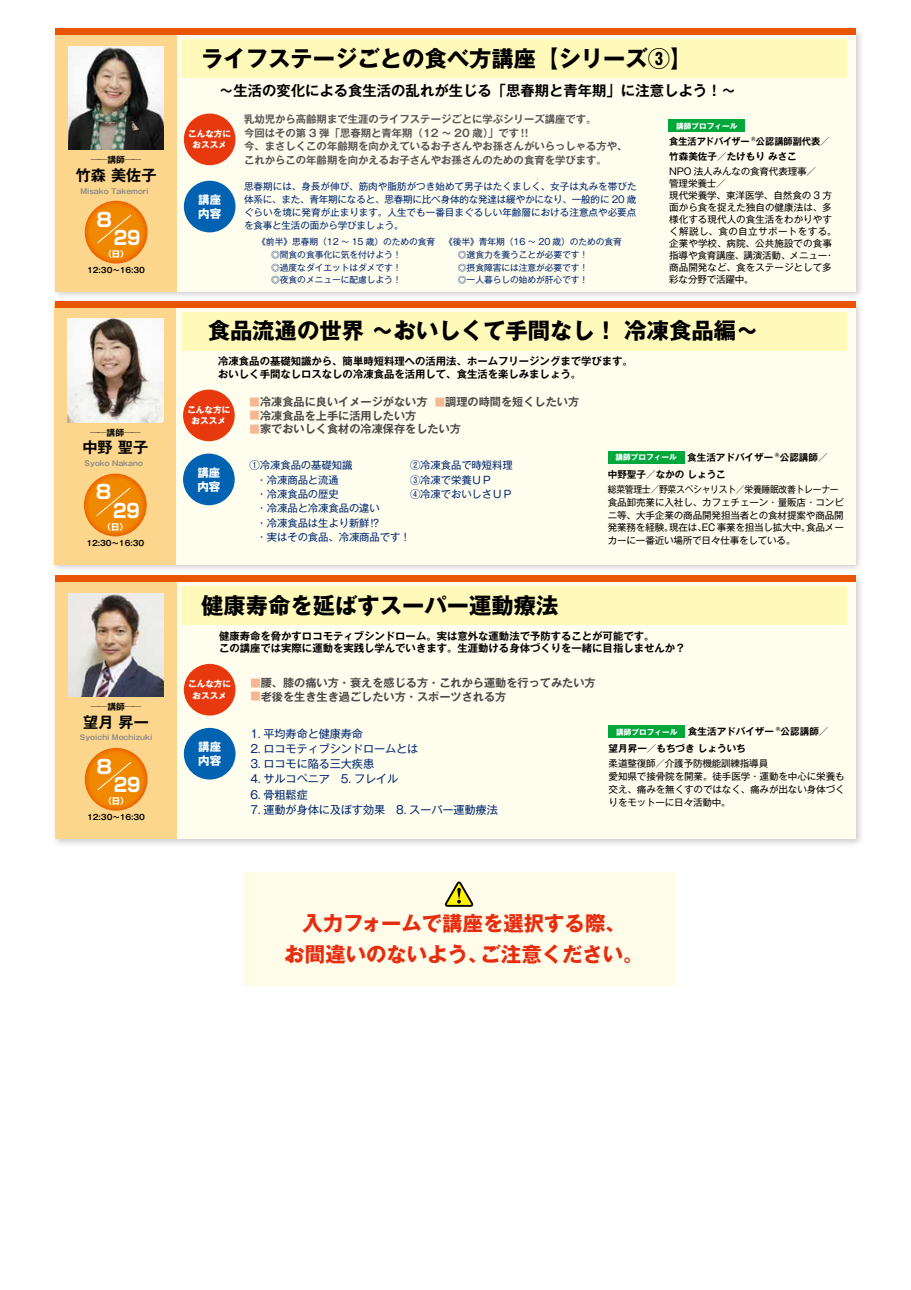
<style>
.page{position:relative;width:911px;height:1290px;background:#fff}
.page>*{position:absolute;margin:0;border:0;box-sizing:border-box;transform-origin:0 0}
.t1{font:700 22.38px "Gothic MB101 Pro";color:#000}
.t2{font:700 20.38px/30.1px "Gothic MB101 Pro";color:#e72d0f}
.t3{font:700 19.12px "Soft Go Std";color:#fff;scale:.86 1}
.t4{font:700 19.12px "Soft Go Std";color:#fff}
.t5{font:700 15.12px "Gothic MB101 Pro De";color:#000}
.t6{font:700 14.38px "Gothic MB101 Pro De";color:#000}
.t7{font:700 14.38px "Jun 501 Pro";color:#000}
.t8{font:700 11.5px/14.4px "Gothic MB101 Pro";color:#fff}
.t9{font:700 11.12px "Gothic MB101 Pro De";color:#4c4948}
.t10{font:11.12px "Gothic MB101 Pro";letter-spacing:-.01em;color:#002870}
.t11{font:700 10.38px/12.8px "Gothic MB101 Pro De";color:#000}
.t12{font:700 10.38px/13.5px "Gothic MB101 Pro De";color:#595757}
.t13{font:10.38px/14.4px "Gothic MB101 Pro";letter-spacing:-.01em;color:#002870}
.t14{font:9.62px/12.8px "Gothic MB101 Pro";letter-spacing:-.015em;color:#000}
.t15{font:9.62px/12.8px "Gothic MB101 Pro";color:#002870;text-align:justify}
.t16{font:700 9.62px "Gothic MB101 Pro De";color:#000}
.t17{font:9.62px "Gothic MB101 Pro";letter-spacing:-.015em;color:#000;scale:.92 1}
.t18{font:700 9.62px "Gothic MB101 Pro De";color:#000;scale:.96 1}
.t19{font:9.62px "Gothic MB101 Pro";letter-spacing:.04em;color:#000}
.t20{font:9.62px "Gothic MB101 Pro";letter-spacing:.005em;color:#000}
.t21{font:8.75px/12.8px "Gothic MB101 Pro";letter-spacing:-.01em;color:#00256d}
.t22{font:700 8.75px "Gothic MB101 Pro De";color:#000}
.t23{font:700 8.62px/11.5px "Gothic MB101 Pro";color:#fff;text-align:center}
.t24{font:700 8.25px "Soft Go Std";color:#fff}
.t25{font:700 7.62px "Gothic MB101 Pro De";letter-spacing:-.01em;color:#000}
.t26{font:700 7.62px "Gothic MB101 Pro";color:#fff}
.t27{font:700 7.12px "Gothic MB101 Pro De";color:#898989}
.s1{font-size:10.38px;color:#f6b894}
</style>
<div class="page">
<div style="left:243px;top:872px;width:432px;height:113px;background:#fffdea"></div>
<div style="left:51px;top:573px;width:814px;height:274px;background:#000;opacity:.2"></div>
<div style="left:55px;top:577px;width:801px;height:262px;background:#fffeee"></div>
<div style="left:183px;top:586px;width:664px;height:38px;background:#fffaba"></div>
<div style="left:55px;top:577px;width:122px;height:262px;background:#fcd68c"></div>
<div style="left:55px;top:575px;width:801px;height:7px;background:#ea5504"></div>
<img style="left:68px;top:593px;width:96px;height:103px">
<div style="left:608px;top:725px;width:77px;height:13px;background:#00a73b"></div>
<div style="left:84px;top:747px;width:66px;height:66px;background:#ea5703;opacity:.75"></div>
<svg style="left:96px;top:761px;width:36px;height:30px"></svg>
<div style="left:184px;top:664px;width:51px;height:51px;background:#e8380d;border-radius:50%"></div>
<div style="left:184px;top:728px;width:51px;height:51px;background:#0062b1;border-radius:50%"></div>
<div style="left:51px;top:26px;width:814px;height:274px;background:#000;opacity:.2"></div>
<div style="left:55px;top:30px;width:801px;height:262px;background:#fffeee"></div>
<div style="left:183px;top:39px;width:664px;height:38px;background:#fffaba"></div>
<div style="left:55px;top:30px;width:122px;height:262px;background:#fcd68c"></div>
<div style="left:55px;top:28px;width:801px;height:7px;background:#ea5504"></div>
<img style="left:68px;top:46px;width:96px;height:103px">
<div style="left:84px;top:200px;width:66px;height:66px;background:#ea5703;opacity:.75"></div>
<svg style="left:96px;top:214px;width:36px;height:30px"></svg>
<div style="left:184px;top:114px;width:51px;height:51px;background:#e8380d;border-radius:50%"></div>
<div style="left:184px;top:181px;width:51px;height:51px;background:#0062b1;border-radius:50%"></div>
<div style="left:668px;top:119px;width:77px;height:13px;background:#00a73b"></div>
<div style="left:51px;top:299px;width:813px;height:274px;background:#000;opacity:.2"></div>
<div style="left:55px;top:303px;width:800px;height:261px;background:#fffeee"></div>
<div style="left:182px;top:312px;width:664px;height:38px;background:#fffaba"></div>
<div style="left:55px;top:303px;width:121px;height:261px;background:#fcd68c"></div>
<div style="left:55px;top:301px;width:800px;height:7px;background:#ea5504"></div>
<img style="left:67px;top:319px;width:96px;height:103px">
<div style="left:608px;top:451px;width:76px;height:13px;background:#00a73b"></div>
<div style="left:83px;top:473px;width:66px;height:66px;background:#ea5703;opacity:.75"></div>
<svg style="left:95px;top:487px;width:36px;height:30px"></svg>
<div style="left:183px;top:390px;width:52px;height:51px;background:#e8380d;border-radius:50%"></div>
<div style="left:183px;top:454px;width:52px;height:51px;background:#0062b1;border-radius:50%"></div>
<svg style="left:445px;top:881px;width:28px;height:26px"></svg>
<p class="t22" style="left:91px;top:152px;width:52px">──講師──</p>
<h3 class="t5" style="left:76px;top:162px;width:82px">竹森美佐子</h3>
<h3 class="t4" style="left:96px;top:206px;width:17px">8</h3>
<p class="t24" style="left:104px;top:248px;width:26px">（日(</p>
<p class="t27" style="left:80px;top:185px;width:70px">Misako Takemori</p>
<h3 class="t3" style="left:114px;top:224px;width:33px">29</h3>
<p class="t25" style="left:87px;top:264px;width:59px">12:30〜16:30</p>
<p class="t22" style="left:90px;top:425px;width:52px">──講師──</p>
<h3 class="t5" style="left:82px;top:435px;width:67px">中野聖子</h3>
<h3 class="t4" style="left:96px;top:479px;width:17px">8</h3>
<p class="t24" style="left:103px;top:520px;width:26px">（日(</p>
<p class="t27" style="left:85px;top:457px;width:60px">Syoko Nakano</p>
<h3 class="t3" style="left:113px;top:497px;width:33px">29</h3>
<p class="t25" style="left:86px;top:537px;width:59px">12:30〜16:30</p>
<p class="t22" style="left:91px;top:699px;width:52px">──講師──</p>
<h3 class="t5" style="left:83px;top:709px;width:67px">望月昇一</h3>
<p class="t27" style="left:80px;top:731px;width:74px">Syoichi Mochizuki</p>
<h3 class="t4" style="left:96px;top:753px;width:17px">8</h3>
<p class="t24" style="left:104px;top:795px;width:26px">（日(</p>
<h3 class="t3" style="left:114px;top:771px;width:33px">29</h3>
<p class="t25" style="left:87px;top:811px;width:59px">12:30〜16:30</p>
<h1 class="t1" style="left:201px;top:40px;width:493px">ライフステージごとの食べ方講座【シリーズ3【</h1>
<h3 class="t6" style="left:219px;top:78px;width:515px">～生活の変化による食生活の乱れが生じる「思春期と青年期」に注意しよう!~</h3>
<p class="t12" style="left:517px;top:111px;width:80px;text-indent:-273px">乳幼児から高齢期まで生涯のライフステージごとに学ぶシリーズ講座です。!!</p>
<h3 class="t7" style="left:570px;top:55px;width:69px">〜マーナ〜</h3>
<p class="t26" style="left:676px;top:119px;width:63px">講師プロフィール</p>
<p class="t12" style="left:244px;top:125px;width:385px">今回はその第 3 弾「思春期と青年期（12 ～<br>今、まさしくこの年齢期を向かえているお子さんやお孫さんがいらっしゃる方や、これからこの年齢期を向かえるお子さんやお孫さんのための食育を学びます。</p>
<p class="t15" style="left:244px;top:179px;width:394px">思春期には、身長が伸び、筋肉や脂肪がつき始めて男子はたくましく、女子は丸みを帯びた体系に、また、青年期になると、思春期に比べ身体的な発達は緩やかになり、一般的に 20 歳ぐらいを境に発育が止まります。人生でも一番目まぐるしい年齢層における注意点や必要点を食事と生活の面から学びましょう。</p>
<p class="t21" style="left:271px;top:234px;width:165px;text-indent:-14px">《前半》思春期（12 ～ 15 歳）のための食育◎間食の食事化に気を付けよう!<br>◎過度なダイエットはダメです!<br>◎夜食のメニューに配慮しよう!</p>
<p class="t21" style="left:458px;top:234px;width:165px;text-indent:-14px">《後半》青年期（16 ～ 20 歳）のための食育◎選食力を養うことが必要です!<br>◎摂食障害には注意が必要です!<br>◎一人暮らしの始めが肝心です!</p>
<p class="t12" style="left:454px;top:125px;width:66px">20 歳）」です</p>
<p class="t23" style="left:188px;top:127px;width:45px">こんな方におススメ</p>
<p class="t18" style="left:669px;top:134px;width:96px">食生活アドバイザー ®</p>
<p class="t14" style="left:669px;top:164px;width:148px">NPO 法人みんなの食育代表理事／</p>
<p class="t14" style="left:669px;top:176px;width:58px">管理栄養士／</p>
<p class="t14" style="left:669px;top:188px;width:164px">現代栄養学、東洋医学、自然食の 3 方</p>
<p class="t14" style="left:669px;top:200px;width:164px">面から食を捉えた独自の健康法は、多</p>
<p class="t14" style="left:669px;top:212px;width:164px">様化する現代人の食生活をわかりやす</p>
<p class="t19" style="left:669px;top:223px;width:169px">く解説し、食の自立サポートをする。</p>
<p class="t20" style="left:669px;top:235px;width:164px">企業や学校、病院、公共施設での食事</p>
<p class="t14" style="left:824px;top:247px;width:11px">・</p>
<p class="t18" style="left:756px;top:134px;width:78px">公認講師副代表／</p>
<p class="t16" style="left:669px;top:149px;width:129px">竹森美佐子／たけもりみさこ</p>
<p class="t8" style="left:198px;top:191px;width:24px">講座内容</p>
<p class="t14" style="left:669px;top:248px;width:164px;line-height:12px">指導や食育講座、講演活動、メニュー商品開発など、食をステージとして多彩な分野で活躍中。</p>
<h1 class="t1" style="left:208px;top:312px;width:547px">食品流通の世界～おいしくて手間なし！冷凍食品編~</h1>
<p class="t11" style="left:218px;top:354px;width:416px">冷凍食品の基礎知識から、簡単時短料理への活用法、ホームフリージングまで学びます。おいしく手間なしロスなしの冷凍食品を活用して、食生活を楽しみましょう。</p>
<p class="t9" style="left:435px;top:393px;width:146px"><span class="s1">■</span>調理の時間を短くしたい方</p>
<p class="t9" style="left:250px;top:393px;width:179px"><span class="s1">■</span>冷凍食品に良いイメージがない方</p>
<p class="t9" style="left:250px;top:406px;width:168px"><span class="s1">■</span>冷凍食品を上手に活用したい方</p>
<p class="t9" style="left:250px;top:420px;width:213px"><span class="s1">■</span>家でおいしく食材の冷凍保存をしたい方</p>
<p class="t13" style="left:257px;top:457px;width:156px;text-indent:-7px">①冷凍食品の基礎知識<br>・冷凍商品と流通<br>・冷凍食品の歴史<br>・冷凍品と冷凍食品の違い<br>・冷凍食品は生より新鮮!?<br>・実はその食品、冷凍商品です!</p>
<p class="t13" style="left:410px;top:457px;width:104px">②冷凍食品で時短料理<br>③冷凍で栄養ＵＰ<br>④冷凍でおいしさＵＰ</p>
<p class="t16" style="left:608px;top:466px;width:119px">中野聖子／なかのしょうこ</p>
<p class="t23" style="left:187px;top:403px;width:45px">こんな方におススメ</p>
<p class="t16" style="left:687px;top:449px;width:99px">食生活アドバイザー ®</p>
<p class="t17" style="left:608px;top:481px;width:252px">総菜管理士／野菜スペシャリスト／栄養睡眠改善トレーナー</p>
<p class="t14" style="left:608px;top:494px;width:237px">食品卸売業に入社し、カフェチェーン・量販店・コンビ</p>
<p class="t14" style="left:608px;top:507px;width:237px">ニ等、大手企業の商品開発担当者との食材提案や商品開</p>
<p class="t14" style="left:806px;top:520px;width:39px">食品メー</p>
<p class="t16" style="left:780px;top:449px;width:49px">公認講師／</p>
<p class="t26" style="left:615px;top:451px;width:63px">講師プロフィール</p>
<p class="t8" style="left:197px;top:464px;width:24px">講座内容</p>
<p class="t14" style="left:608px;top:520px;width:189px">発業務を経験。<br>カーに一番近い場所で日々仕事をしている。</p>
<p class="t14" style="left:702px;top:520px;width:110px">EC事業を担当し拡大中。</p>
<p class="t14" style="left:669px;top:520px;width:39px">現在は、</p>
<h1 class="t1" style="left:201px;top:587px;width:359px">健康寿命を延ばすスーパー運動療法</h1>
<p class="t11" style="left:219px;top:628px;width:468px">健康寿命を脅かすロコモティブシンドローム。実は意外な運動法で予防することが可能です。<br>この講座では実際に運動を実践し学んでいきます。生涯動ける身体づくりを一緒に目指しませんか?</p>
<p class="t9" style="left:250px;top:674px;width:347px"><span class="s1">■</span>腰、膝の痛い方・衰えを感じる方・これから運動を行ってみたい方</p>
<p class="t9" style="left:250px;top:687px;width:257px"><span class="s1">■</span>老後を生き生き過ごしたい方・スポーツされる方</p>
<p class="t10" style="left:250px;top:724px;width:114px">1. 平均寿命と健康寿命</p>
<p class="t10" style="left:250px;top:740px;width:169px">2. ロコモティブシンドロームとは</p>
<p class="t10" style="left:250px;top:755px;width:125px">3. ロコモに陥る三大疾患</p>
<p class="t10" style="left:250px;top:770px;width:149px">4. サルコペニア　5. フレイル</p>
<p class="t10" style="left:250px;top:785px;width:59px">6. 骨粗鬆症</p>
<p class="t10" style="left:250px;top:800px;width:249px">7. 運動が身体に及ぼす効果　8. スーパー運動療法</p>
<p class="t23" style="left:188px;top:677px;width:45px">こんな方におススメ</p>
<p class="t16" style="left:688px;top:724px;width:99px">食生活アドバイザー ®</p>
<p class="t14" style="left:608px;top:756px;width:238px">柔道整復師／介護予防機能訓練指導員<br>愛知県で接骨院を開業。徒手医学・運動を中心に栄養も交え、痛みを無くすのではなく、痛みが出ない身体づくりをモットーに日々活動中。</p>
<p class="t16" style="left:780px;top:724px;width:49px">公認講師／</p>
<p class="t26" style="left:616px;top:725px;width:63px">講師プロフィール</p>
<p class="t8" style="left:198px;top:738px;width:24px">講座内容</p>
<p class="t16" style="left:608px;top:740px;width:139px">望月昇一／もちづきしょういち</p>
<h2 class="t2" style="left:480px;top:906px;width:164px;text-indent:-178px">入力フォームで講座を選択する際、ご注意ください。</h2>
<h2 class="t2" style="left:284px;top:936px;width:205px">お間違いのないよう、</h2>
</div>
